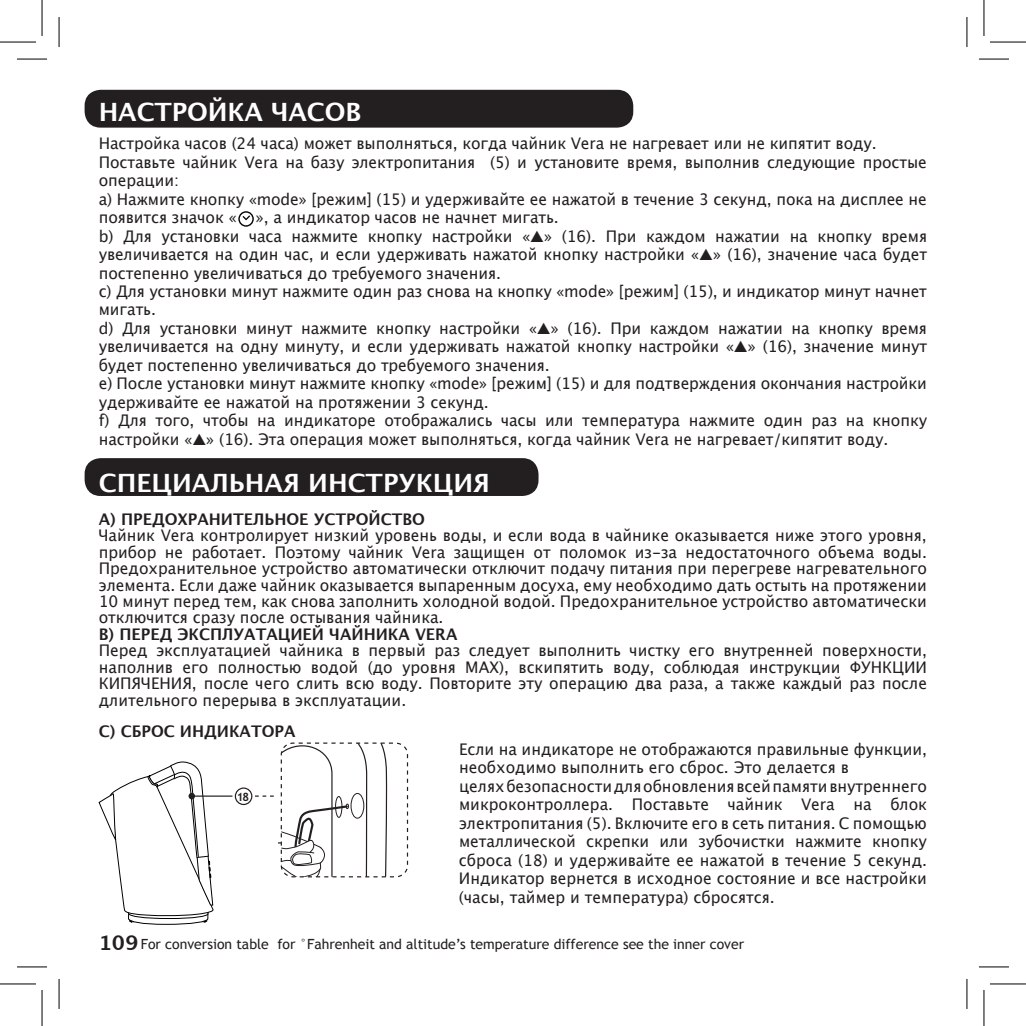
<style>
.page{position:relative;width:1026px;height:1026px;background:#fff}
.page>*{position:absolute;margin:0;border:0;box-sizing:border-box;transform-origin:0 0}
.t1{font:700 25.2px "Lucida Grande";color:#fff}
.t2{font:16px/18.4px "Lucida Grande";letter-spacing:-.005em;color:#231f20}
.t3{font:700 16px "Lucida Grande";color:#231f20}
.t4{font:14px "Trebuchet MS";color:#231f20}
.t5{font:700 11.4px "Trebuchet MS";color:#231f20}
.s1{font-family:"Lucida Grande";font-weight:700;font-size:20px}
</style>
<div class="page">
<svg style="left:99px;top:761px;width:114px;height:163px"></svg>
<svg style="left:188px;top:792px;width:7px;height:7px"></svg>
<hr style="left:194px;top:795px;width:38px;height:1px;background:#231f20">
<div style="left:235px;top:787px;width:17px;height:17px;border:1px solid #231f20;border-radius:50%"></div>
<div style="left:280px;top:742px;width:128px;height:135px;border:1px dashed #231f20;border-radius:12px"></div>
<svg style="left:255px;top:742px;width:132px;height:134px"></svg>
<div style="left:85px;top:90px;width:548px;height:38px;background:#231f20;border-radius:16px"></div>
<div style="left:85px;top:458px;width:453px;height:38px;background:#231f20;border-radius:16px"></div>
<svg style="left:238px;top:211px;width:16px;height:15px"></svg>
<hr style="left:17px;top:59px;width:30px;height:1px;background:#000">
<hr style="left:978px;top:59px;width:30px;height:1px;background:#000">
<hr style="left:17px;top:966px;width:30px;height:1px;background:#000">
<hr style="left:978px;top:966px;width:30px;height:1px;background:#000">
<hr style="left:59px;top:17px;width:1px;height:30px;background:#000">
<hr style="left:59px;top:978px;width:1px;height:30px;background:#000">
<hr style="left:966px;top:17px;width:1px;height:30px;background:#000">
<hr style="left:966px;top:978px;width:1px;height:30px;background:#000">
<hr style="left:0;top:42px;width:36px;height:1px;background:#000">
<hr style="left:989px;top:42px;width:36px;height:1px;background:#000">
<hr style="left:0;top:983px;width:36px;height:1px;background:#000">
<hr style="left:989px;top:983px;width:36px;height:1px;background:#000">
<hr style="left:42px;top:0;width:1px;height:36px;background:#000">
<hr style="left:42px;top:989px;width:1px;height:36px;background:#000">
<hr style="left:983px;top:0;width:1px;height:36px;background:#000">
<hr style="left:983px;top:989px;width:1px;height:36px;background:#000">
<h1 class="t1" style="left:99px;top:91px;width:264px">НАСТРОЙКА ЧАСОВ</h1>
<p class="t2" style="left:99px;top:135px;width:829px">Настройка часов (24 часа) может выполняться, когда чайник Vera не нагревает или не кипятит воду.<br>Поставьте чайник Vera на базу электропитания (5) и установите время, выполнив следующие простые операции:<br>a) Нажмите кнопку «mode» [режим] (15) и удерживайте ее нажатой в течение 3 секунд, пока на дисплее не появится значок « », а индикатор часов не начнет мигать.<br>b) Для установки часа нажмите кнопку настройки «▲» (16). При каждом нажатии на кнопку время увеличивается на один час, и если удерживать нажатой кнопку настройки «▲» (16), значение часа будет постепенно увеличиваться до требуемого значения.<br>c) Для установки минут нажмите один раз снова на кнопку «mode» [режим] (15), и индикатор минут начнет мигать.<br>d) Для установки минут нажмите кнопку настройки «▲» (16). При каждом нажатии на кнопку время увеличивается на одну минуту, и если удерживать нажатой кнопку настройки «▲» (16), значение минут будет постепенно увеличиваться до требуемого значения.<br>e) После установки минут нажмите кнопку «mode» [режим] (15) и для подтверждения окончания настройки удерживайте ее нажатой на протяжении 3 секунд.<br>f) Для того, чтобы на индикаторе отображались часы или температура нажмите один раз на кнопку настройки «▲» (16). Эта операция может выполняться, когда чайник Vera не нагревает/кипятит воду.</p>
<h1 class="t1" style="left:99px;top:462px;width:392px">СПЕЦИАЛЬНАЯ ИНСТРУКЦИЯ</h1>
<p class="t3" style="left:99px;top:506px;width:327px">A) ПРЕДОХРАНИТЕЛЬНОЕ УСТРОЙСТВО</p>
<p class="t2" style="left:99px;top:527px;width:829px;line-height:16.4px;text-align:justify">Чайник Vera контролирует низкий уровень воды, и если вода в чайнике оказывается ниже этого уровня, прибор не работает. Поэтому чайник Vera защищен от поломок из-за недостаточного объема воды.<br>Предохранительное устройство автоматически отключит подачу питания при перегреве нагревательного элемента. Если даже чайник оказывается выпаренным досуха, ему необходимо дать остыть на протяжении 10 минут перед тем, как снова заполнить холодной водой. Предохранительное устройство автоматически отключится сразу после остывания чайника.</p>
<p class="t3" style="left:99px;top:621px;width:360px">B) ПЕРЕД ЭКСПЛУАТАЦИЕЙ ЧАЙНИКА VERA</p>
<p class="t2" style="left:99px;top:642px;width:829px;line-height:16.4px;text-align:justify">Перед эксплуатацией чайника в первый раз следует выполнить чистку его внутренней поверхности, наполнив его полностью водой (до уровня МАХ), вскипятить воду, соблюдая инструкции ФУНКЦИИ КИПЯЧЕНИЯ, после чего слить всю воду. Повторите эту операцию два раза, а также каждый раз после длительного перерыва в эксплуатации.</p>
<p class="t3" style="left:99px;top:717px;width:198px">C) СБРОС ИНДИКАТОРА</p>
<p class="t2" style="left:459px;top:740px;width:469px">Если на индикаторе не отображаются правильные функции, необходимо выполнить его сброс. Это делается в<br>целях безопасности для обновления всей памяти внутреннего микроконтроллера. Поставьте чайник Vera на блок электропитания (5). Включите его в сеть питания. С помощью металлической скрепки или зубочистки нажмите кнопку сброса (18) и удерживайте ее нажатой в течение 5 секунд.<br>Индикатор вернется в исходное состояние и все настройки (часы, таймер и температура) сбросятся.</p>
<p class="t5" style="left:237px;top:789px;width:14px">18</p>
<p class="t4" style="left:99px;top:935px;width:646px"><span class="s1">109</span> For conversion table for °Fahrenheit and altitude’s temperature difference see the inner cover</p>
</div>
